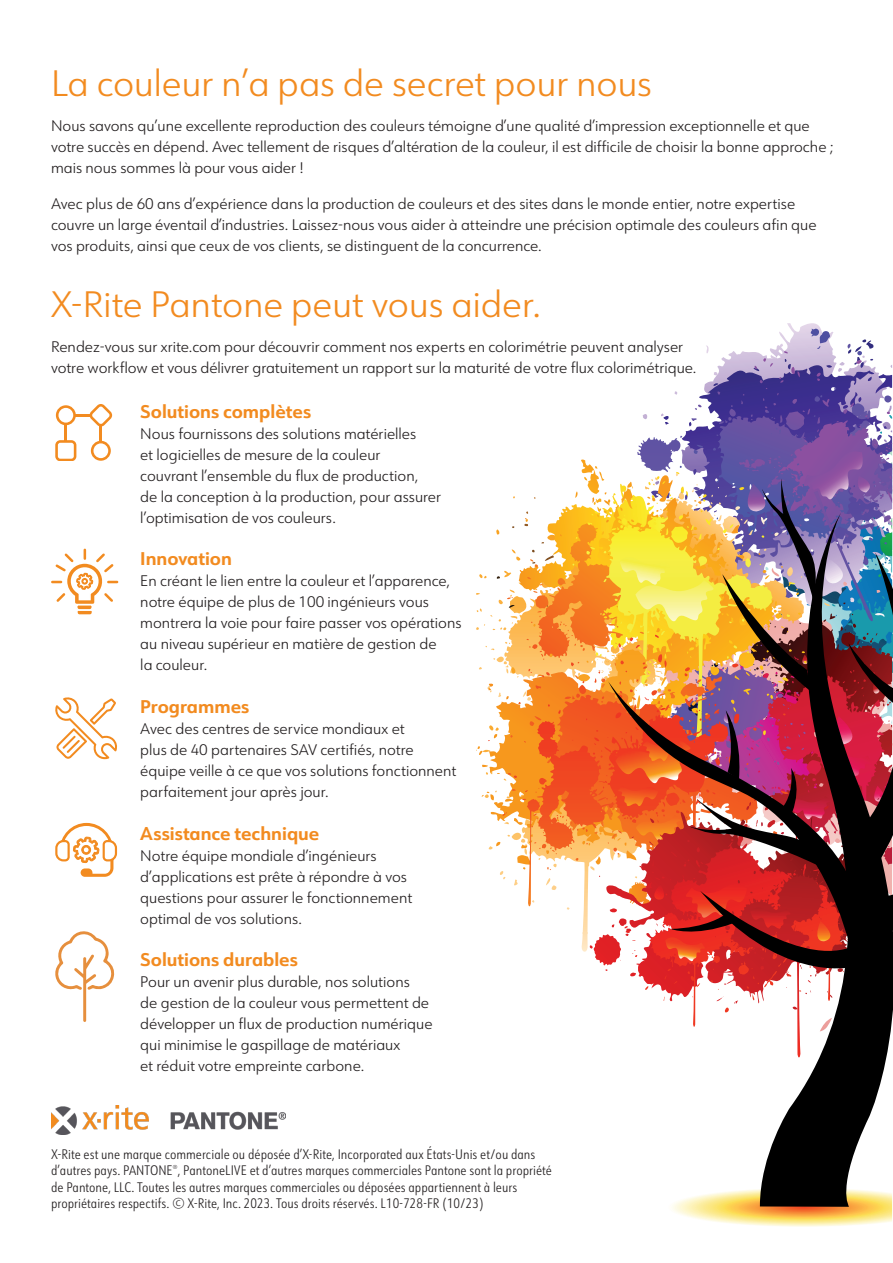
<style>
.page{position:relative;width:893px;height:1263px;background:#fff}
.page>*{position:absolute;margin:0;border:0;box-sizing:border-box;transform-origin:0 0}
.H10{font:300 36px "URW Form";color:#f28b20}
.H11{font:700 18px "URW Form";color:#f28b20}
.TX4{font:300 15px/21px "URW Form";color:#231f20}
.TX5{font:300 13.5px/16.5px "URW Form Cond";color:#231f20}
</style>
<div class="page">
<img style="left:51px;top:1106px;width:234px;height:28px">
<svg style="left:55px;top:697px;width:62px;height:62px"></svg>
<svg style="left:55px;top:404px;width:57px;height:57px"></svg>
<svg style="left:51px;top:549px;width:67px;height:66px"></svg>
<svg style="left:55px;top:822px;width:62px;height:55px"></svg>
<svg style="left:672px;top:1189px;width:220px;height:38px"></svg>
<svg style="left:476px;top:323px;width:417px;height:704px"></svg>
<svg style="left:760px;top:513px;width:132px;height:694px"></svg>
<svg style="left:55px;top:931px;width:60px;height:91px"></svg>
<p class="H10" style="left:51px;top:59px;width:603px">La couleur n’a pas de secret pour nous</p>
<p class="TX4" style="left:51px;top:114px;width:784px">Nous savons qu’une excellente reproduction des couleurs témoigne d’une qualité d’impression exceptionnelle et que votre succès en dépend. Avec tellement de risques d’altération de la couleur, il est difficile de choisir la bonne approche ; mais nous sommes là pour vous aider !</p>
<p class="TX4" style="left:51px;top:192px;width:767px">Avec plus de 60 ans d’expérience dans la production de couleurs et des sites dans le monde entier, notre expertise couvre un large éventail d’industries. Laissez-nous vous aider à atteindre une précision optimale des couleurs afin que vos produits, ainsi que ceux de vos clients, se distinguent de la concurrence.</p>
<p class="H10" style="left:51px;top:280px;width:492px">X-Rite Pantone peut vous aider.</p>
<p class="TX4" style="left:51px;top:335px;width:647px">Rendez-vous sur xrite.com pour découvrir comment nos experts en colorimétrie peuvent analyser votre workflow et vous délivrer gratuitement un rapport sur la maturité de votre flux colorimétrique.</p>
<p class="H11" style="left:140px;top:399px;width:172px">Solutions complètes</p>
<p class="TX4" style="left:140px;top:422px;width:302px">Nous fournissons des solutions matérielles<br>et logicielles de mesure de la couleur couvrant l’ensemble du flux de production,<br>de la conception à la production, pour assurer l’optimisation de vos couleurs.</p>
<p class="H11" style="left:140px;top:546px;width:93px">Innovation</p>
<p class="TX4" style="left:140px;top:570px;width:323px">En créant le lien entre la couleur et l’apparence, notre équipe de plus de 100 ingénieurs vous montrera la voie pour faire passer vos opérations au niveau supérieur en matière de gestion de<br>la couleur.</p>
<p class="H11" style="left:140px;top:694px;width:111px">Programmes</p>
<p class="TX4" style="left:140px;top:718px;width:318px">Avec des centres de service mondiaux et<br>plus de 40 partenaires SAV certifiés, notre équipe veille à ce que vos solutions fonctionnent parfaitement jour après jour.</p>
<p class="H11" style="left:140px;top:821px;width:181px">Assistance technique</p>
<p class="TX4" style="left:140px;top:844px;width:274px">Notre équipe mondiale d’ingénieurs d’applications est prête à répondre à vos questions pour assurer le fonctionnement optimal de vos solutions.</p>
<p class="H11" style="left:140px;top:947px;width:159px">Solutions durables</p>
<p class="TX4" style="left:140px;top:971px;width:294px">Pour un avenir plus durable, nos solutions<br>de gestion de la couleur vous permettent de développer un flux de production numérique qui minimise le gaspillage de matériaux<br>et réduit votre empreinte carbone.</p>
<p class="TX5" style="left:51px;top:1145px;width:502px">X-Rite est une marque commerciale ou déposée d’X-Rite, Incorporated aux États-Unis et/ou dans d’autres pays. PANTONE<sup>®</sup>, PantoneLIVE et d’autres marques commerciales Pantone sont la propriété de Pantone, LLC. Toutes les autres marques commerciales ou déposées appartiennent à leurs propriétaires respectifs. © X-Rite, Inc. 2023. Tous droits réservés. L10-728-FR (10/23)</p>
</div>
